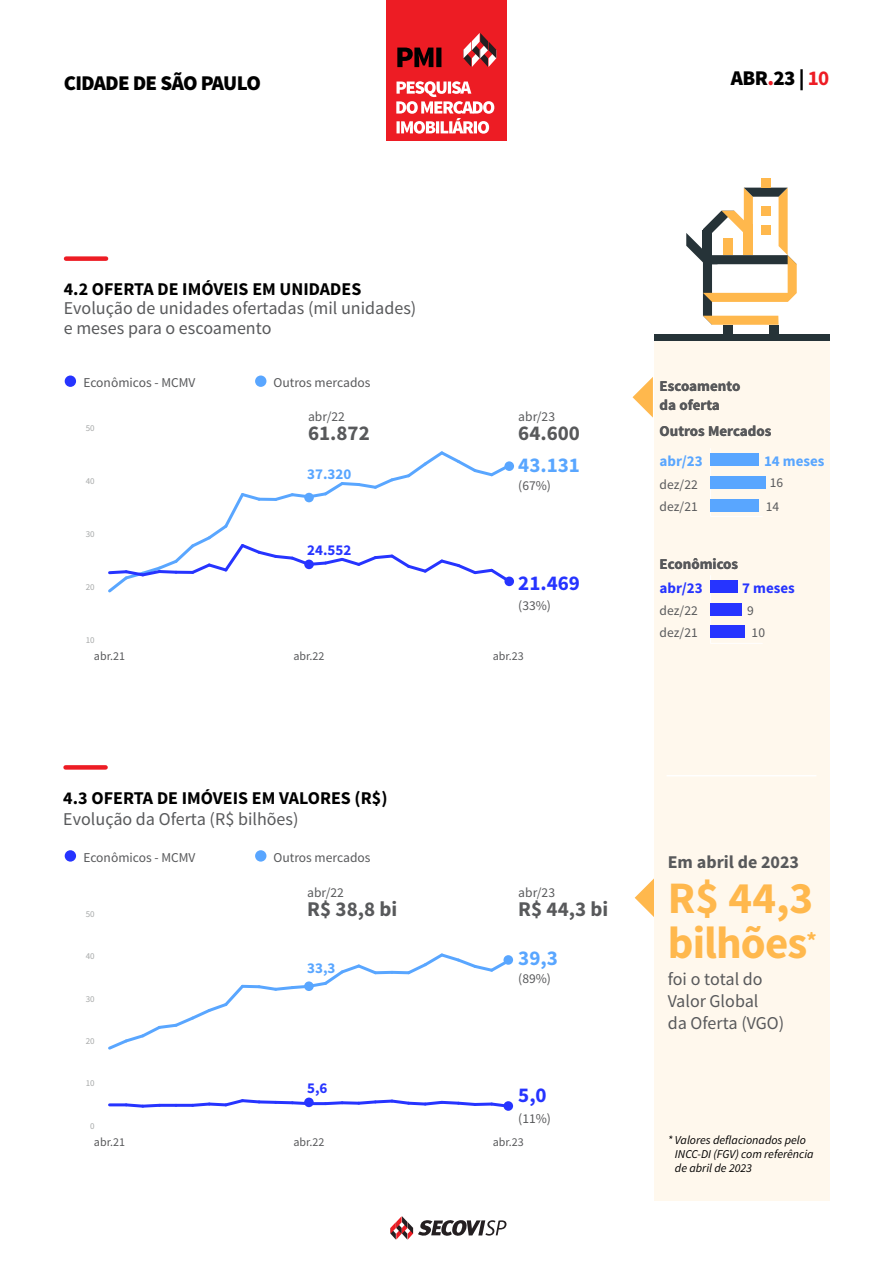
<style>
.page{position:relative;width:893px;height:1263px;background:#fff}
.page>*{position:absolute;margin:0;border:0;box-sizing:border-box;transform-origin:0 0}
.t1{font:700 45px/45px "Source Sans Pro";letter-spacing:-.02em;color:#ffb84d}
.t2{font:700 21px "Source Sans Pro";color:#58595b}
.t3{font:900 21px "Source Sans Pro";letter-spacing:-.03em;color:#000}
.t4{font:700 21px "Source Sans Pro";color:#59a6ff}
.t5{font:700 21px "Source Sans Pro";color:#2634ff}
.t6{font:18px/21.6px "Source Sans Pro";color:#58595b}
.t7{font:700 18px "Source Sans Pro";color:#000}
.t8{font:700 18px "Source Sans Pro";color:#58595b}
.t9{font:700 15px/19.5px "Source Sans Pro";color:#58595b}
.t10{font:700 15px "Source Sans Pro";color:#59a6ff}
.t11{font:700 15px "Source Sans Pro";color:#2634ff}
.t12{font:13.5px "Source Sans Pro";color:#58595b}
.t13{font:italic 12px/14.4px "Source Sans Pro";color:#000}
.t14{font:12px "Source Sans Pro";color:#58595b}
.t15{font:9px "Source Sans Pro";color:#a7a9a9}
.s1{color:#ed1c24}
.s2{font-weight:700;color:#ed1c24}
</style>
<div class="page">
<div style="left:386px;top:0;width:120px;height:141px;background:#ed1c24"></div>
<svg style="left:463px;top:33px;width:33px;height:34px"></svg>
<svg style="left:396px;top:81px;width:98px;height:53px"></svg>
<svg style="left:397px;top:48px;width:44px;height:19px"></svg>
<svg style="left:390px;top:1216px;width:116px;height:24px"></svg>
<div style="left:66px;top:765px;width:40px;height:5px;background:#ed1c24"></div>
<svg style="left:635px;top:878px;width:19px;height:39px"></svg>
<div style="left:654px;top:334px;width:175px;height:866px;background:#fff8ed"></div>
<div style="left:654px;top:334px;width:175px;height:7px;background:#263338"></div>
<div style="left:761px;top:179px;width:9px;height:9px;background:#ffb84d"></div>
<div style="left:723px;top:325px;width:9px;height:9px;background:#263338"></div>
<div style="left:769px;top:325px;width:10px;height:9px;background:#263338"></div>
<svg style="left:686px;top:188px;width:111px;height:137px"></svg>
<div style="left:65px;top:850px;width:11px;height:12px;background:#2634ff;border-radius:50%"></div>
<div style="left:255px;top:850px;width:11px;height:12px;background:#59a6ff;border-radius:50%"></div>
<svg style="left:108px;top:984px;width:139px;height:66px"></svg>
<hr style="left:242px;top:985px;width:17px;height:3px;background:#59a6ff">
<svg style="left:256px;top:964px;width:123px;height:27px"></svg>
<hr style="left:375px;top:971px;width:17px;height:3px;background:#59a6ff">
<hr style="left:392px;top:971px;width:17px;height:3px;background:#59a6ff">
<svg style="left:405px;top:953px;width:106px;height:22px"></svg>
<hr style="left:110px;top:1103px;width:16px;height:3px;background:#2634ff">
<svg style="left:123px;top:1103px;width:40px;height:5px"></svg>
<hr style="left:159px;top:1104px;width:17px;height:3px;background:#2634ff">
<hr style="left:176px;top:1104px;width:17px;height:3px;background:#2634ff">
<svg style="left:189px;top:1099px;width:70px;height:8px"></svg>
<svg style="left:259px;top:1100px;width:17px;height:4px"></svg>
<hr style="left:276px;top:1101px;width:16px;height:3px;background:#2634ff">
<svg style="left:289px;top:1099px;width:23px;height:8px"></svg>
<hr style="left:309px;top:1102px;width:17px;height:3px;background:#2634ff">
<svg style="left:322px;top:1101px;width:20px;height:5px"></svg>
<svg style="left:342px;top:1101px;width:14px;height:4px"></svg>
<svg style="left:356px;top:1099px;width:119px;height:7px"></svg>
<svg style="left:475px;top:1102px;width:13px;height:4px"></svg>
<svg style="left:488px;top:1101px;width:23px;height:6px"></svg>
<div style="left:503px;top:955px;width:10px;height:10px;background:#59a6ff;border-radius:50%"></div>
<div style="left:503px;top:1101px;width:10px;height:10px;background:#2634ff;border-radius:50%"></div>
<div style="left:304px;top:981px;width:10px;height:10px;background:#59a6ff;border-radius:50%"></div>
<div style="left:304px;top:1097px;width:10px;height:10px;background:#2634ff;border-radius:50%"></div>
<div style="left:66px;top:256px;width:40px;height:5px;background:#ed1c24"></div>
<svg style="left:632px;top:377px;width:21px;height:41px"></svg>
<div style="left:65px;top:375px;width:11px;height:12px;background:#2634ff;border-radius:50%"></div>
<div style="left:255px;top:375px;width:11px;height:12px;background:#59a6ff;border-radius:50%"></div>
<svg style="left:108px;top:451px;width:404px;height:142px"></svg>
<div style="left:504px;top:461px;width:10px;height:10px;background:#59a6ff;border-radius:50%"></div>
<div style="left:504px;top:577px;width:10px;height:9px;background:#2634ff;border-radius:50%"></div>
<div style="left:304px;top:493px;width:10px;height:9px;background:#59a6ff;border-radius:50%"></div>
<div style="left:304px;top:560px;width:10px;height:9px;background:#2634ff;border-radius:50%"></div>
<hr style="left:710px;top:643px;width:53px;height:1px;background:#fff">
<hr style="left:710px;top:575px;width:1px;height:68px;background:#fff">
<div style="left:710px;top:580px;width:28px;height:13px;background:#2634ff"></div>
<div style="left:710px;top:603px;width:32px;height:13px;background:#2634ff"></div>
<div style="left:710px;top:626px;width:35px;height:12px;background:#2634ff"></div>
<hr style="left:710px;top:516px;width:53px;height:1px;background:#fff">
<hr style="left:710px;top:448px;width:1px;height:68px;background:#fff">
<div style="left:710px;top:453px;width:49px;height:13px;background:#59a6ff"></div>
<div style="left:710px;top:476px;width:56px;height:13px;background:#59a6ff"></div>
<div style="left:710px;top:499px;width:49px;height:12px;background:#59a6ff"></div>
<hr style="left:666px;top:775px;width:150px;height:1px;background:#fff">
<h2 class="t3" style="left:64px;top:70px;width:199px">CIDADE DE SÃO PAULO</h2>
<h2 class="t3" style="left:731px;top:64px;width:100px">ABR<span class="s1">.</span>23 | <span class="s2">10</span></h2>
<h3 class="t7" style="left:64px;top:277px;width:299px">4.2 OFERTA DE IMÓVEIS EM UNIDADES</h3>
<h3 class="t6" style="left:64px;top:299px;width:354px;line-height:19.5px">Evolução de unidades ofertadas (mil unidades) e meses para o escoamento</h3>
<p class="t12" style="left:83px;top:374px;width:113px">Econômicos - MCMV</p>
<p class="t12" style="left:274px;top:374px;width:98px">Outros mercados</p>
<p class="t15" style="left:86px;top:422px;width:10px">50</p>
<p class="t15" style="left:86px;top:475px;width:10px">40</p>
<p class="t15" style="left:86px;top:528px;width:10px">30</p>
<p class="t15" style="left:86px;top:581px;width:10px">20</p>
<p class="t15" style="left:86px;top:634px;width:10px">10</p>
<p class="t12" style="left:308px;top:408px;width:38px">abr/22</p>
<h2 class="t2" style="left:308px;top:420px;width:63px">61.872</h2>
<p class="t10" style="left:307px;top:465px;width:46px">37.320</p>
<p class="t11" style="left:307px;top:540px;width:46px">24.552</p>
<p class="t12" style="left:518px;top:408px;width:38px">abr/23</p>
<h2 class="t2" style="left:518px;top:420px;width:63px">64.600</h2>
<h2 class="t4" style="left:518px;top:451px;width:63px">43.131</h2>
<p class="t12" style="left:518px;top:477px;width:34px">(67%)</p>
<h2 class="t5" style="left:518px;top:570px;width:63px">21.469</h2>
<p class="t12" style="left:518px;top:597px;width:34px">(33%)</p>
<p class="t14" style="left:94px;top:648px;width:33px">abr.21</p>
<p class="t14" style="left:293px;top:648px;width:33px">abr.22</p>
<p class="t14" style="left:493px;top:648px;width:33px">abr.23</p>
<h3 class="t7" style="left:63px;top:786px;width:326px">4.3 OFERTA DE IMÓVEIS EM VALORES (R$)</h3>
<h3 class="t6" style="left:63px;top:809px;width:237px">Evolução da Oferta (R$ bilhões)</h3>
<p class="t12" style="left:83px;top:849px;width:113px">Econômicos - MCMV</p>
<p class="t12" style="left:274px;top:849px;width:98px">Outros mercados</p>
<p class="t15" style="left:86px;top:908px;width:10px">50</p>
<p class="t15" style="left:86px;top:951px;width:10px">40</p>
<p class="t15" style="left:86px;top:993px;width:10px">30</p>
<p class="t15" style="left:86px;top:1035px;width:10px">20</p>
<p class="t15" style="left:86px;top:1078px;width:10px">10</p>
<p class="t15" style="left:90px;top:1120px;width:6px">0</p>
<p class="t12" style="left:307px;top:884px;width:38px">abr/22</p>
<h2 class="t2" style="left:307px;top:896px;width:92px">R$ 38,8 bi</h2>
<p class="t10" style="left:307px;top:958px;width:30px">33,3</p>
<p class="t11" style="left:307px;top:1078px;width:22px">5,6</p>
<p class="t12" style="left:518px;top:884px;width:38px">abr/23</p>
<h2 class="t2" style="left:518px;top:896px;width:92px">R$ 44,3 bi</h2>
<h2 class="t4" style="left:518px;top:944px;width:41px">39,3</h2>
<p class="t12" style="left:518px;top:970px;width:34px">(89%)</p>
<h2 class="t5" style="left:518px;top:1081px;width:30px">5,0</h2>
<p class="t12" style="left:518px;top:1110px;width:34px">(11%)</p>
<p class="t14" style="left:94px;top:1134px;width:33px">abr.21</p>
<p class="t14" style="left:293px;top:1134px;width:33px">abr.22</p>
<p class="t14" style="left:493px;top:1134px;width:33px">abr.23</p>
<p class="t9" style="left:660px;top:376px;width:82px">Escoamento da oferta</p>
<p class="t9" style="left:660px;top:422px;width:113px">Outros Mercados</p>
<p class="t10" style="left:660px;top:451px;width:45px">abr/23</p>
<p class="t10" style="left:764px;top:451px;width:62px">14 meses</p>
<p class="t12" style="left:660px;top:476px;width:40px">dez/22</p>
<p class="t12" style="left:770px;top:474px;width:15px">16</p>
<p class="t12" style="left:660px;top:498px;width:40px">dez/21</p>
<p class="t12" style="left:766px;top:498px;width:15px">14</p>
<p class="t9" style="left:660px;top:555px;width:80px">Econômicos</p>
<p class="t11" style="left:660px;top:578px;width:45px">abr/23</p>
<p class="t11" style="left:742px;top:578px;width:54px">7 meses</p>
<p class="t12" style="left:660px;top:602px;width:40px">dez/22</p>
<p class="t12" style="left:747px;top:602px;width:8px">9</p>
<p class="t12" style="left:660px;top:624px;width:40px">dez/21</p>
<p class="t12" style="left:752px;top:624px;width:15px">10</p>
<h3 class="t8" style="left:668px;top:851px;width:133px">Em abril de 2023</h3>
<h1 class="t1" style="left:668px;top:877px;width:150px">R$ 44,3 bilhões<sup>*</sup></h1>
<h3 class="t6" style="left:668px;top:969px;width:118px">foi o total do<br>Valor Global<br>da Oferta (VGO)</h3>
<p class="t13" style="left:675px;top:1132px;width:140px;text-indent:-7px">* Valores deflacionados pelo<br>INCC-DI (FGV) com referência de abril de 2023</p>
</div>
